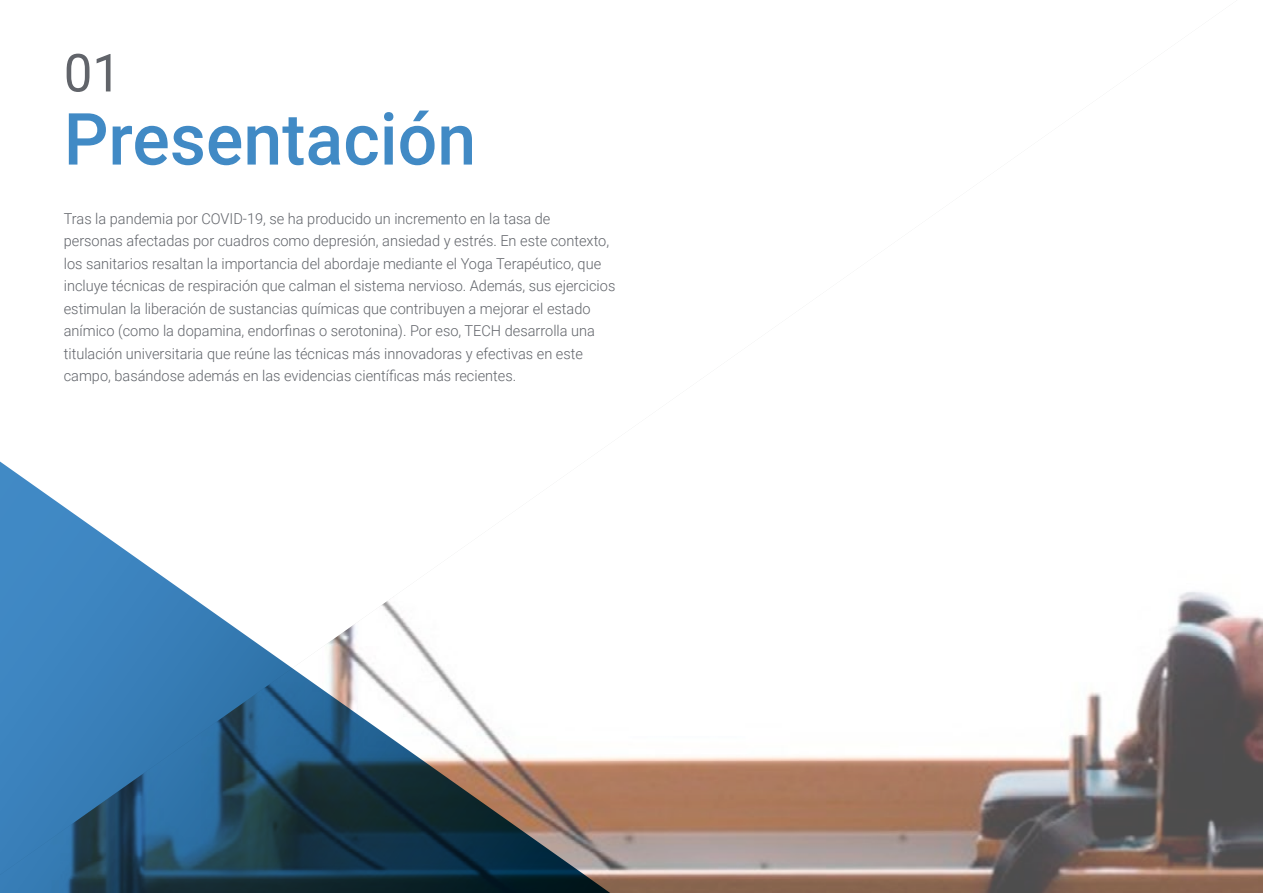
<style>
.page{position:relative;width:1263px;height:893px;background:#fff}
.page>*{position:absolute;margin:0;border:0;box-sizing:border-box;transform-origin:0 0}
.t1{font:500 72px "Roboto";color:#418ac5}
.t2{font:52.5px "Roboto";color:#61646a}
.t3{font:300 15px/22.5px "Roboto";color:#61646a}
</style>
<div class="page">
<img style="left:640px;top:592px;width:623px;height:301px">
<svg style="left:0;top:461px;width:640px;height:432px"></svg>
<h2 class="t2" style="left:64px;top:36px;width:59px">01</h2>
<h1 class="t1" style="left:64px;top:89px;width:414px">Presentación</h1>
<p class="t3" style="left:64px;top:207px;width:553px">Tras la pandemia por COVID-19, se ha producido un incremento en la tasa de<br>personas afectadas por cuadros como depresión, ansiedad y estrés. En este contexto, los sanitarios resaltan la importancia del abordaje mediante el Yoga Terapéutico, que incluye técnicas de respiración que calman el sistema nervioso. Además, sus ejercicios estimulan la liberación de sustancias químicas que contribuyen a mejorar el estado anímico (como la dopamina, endorfinas o serotonina). Por eso, TECH desarrolla una titulación universitaria que reúne las técnicas más innovadoras y efectivas en este campo, basándose además en las evidencias científicas más recientes.</p>
</div>
